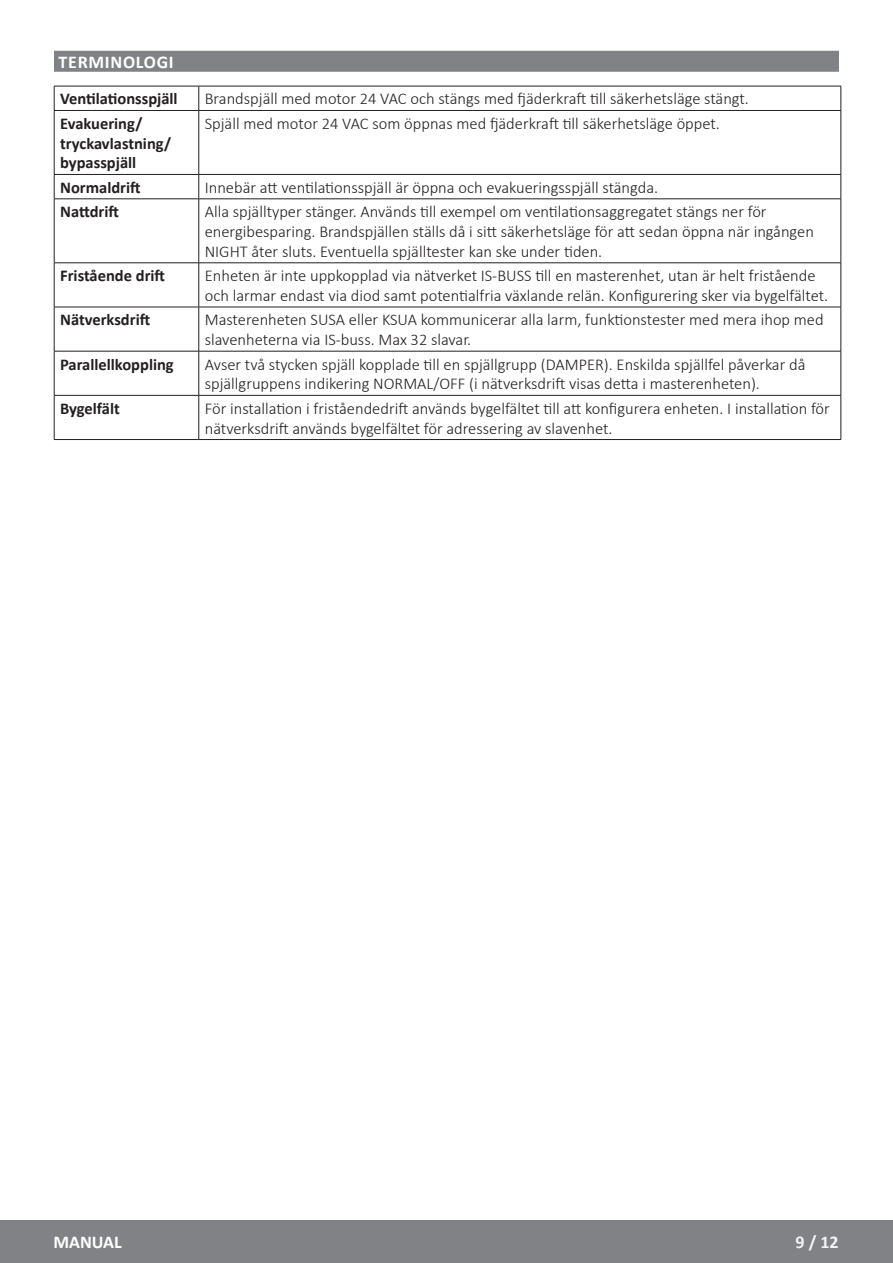
<style>
.page{position:relative;width:893px;height:1263px;background:#fff}
.page>*{position:absolute;margin:0;border:0;box-sizing:border-box;transform-origin:0 0}
.Rubrik_grå_bakgrund{font:700 18px "Calibri";letter-spacing:.04em;color:#fff}
.t1{font:700 18px "Calibri";color:#f2f3f4}
.Tabell{font:300 16.5px/19.8px "Calibri";color:#231f20}
.Tabell-2{font:700 16.5px/19.8px "Calibri";color:#231f20}
</style>
<div class="page">
<div style="left:0;top:1220px;width:893px;height:43px;background:#808285"></div>
<div style="left:54px;top:51px;width:785px;height:21px;background:#808285"></div>
<hr style="left:54px;top:86px;width:145px;height:1px;background:#231f20">
<svg style="left:54px;top:86px;width:1px;height:24px"></svg>
<hr style="left:199px;top:86px;width:642px;height:1px;background:#231f20">
<svg style="left:198px;top:86px;width:1px;height:24px"></svg>
<svg style="left:841px;top:86px;width:1px;height:24px"></svg>
<hr style="left:54px;top:110px;width:145px;height:1px;background:#231f20">
<hr style="left:54px;top:111px;width:1px;height:63px;background:#231f20">
<hr style="left:199px;top:110px;width:642px;height:1px;background:#231f20">
<hr style="left:198px;top:111px;width:1px;height:63px;background:#231f20">
<hr style="left:841px;top:111px;width:1px;height:63px;background:#231f20">
<hr style="left:54px;top:174px;width:145px;height:1px;background:#231f20">
<svg style="left:54px;top:175px;width:1px;height:24px"></svg>
<hr style="left:199px;top:174px;width:642px;height:1px;background:#231f20">
<svg style="left:198px;top:175px;width:1px;height:24px"></svg>
<svg style="left:841px;top:175px;width:1px;height:24px"></svg>
<hr style="left:54px;top:199px;width:145px;height:1px;background:#231f20">
<hr style="left:54px;top:199px;width:1px;height:64px;background:#231f20">
<hr style="left:199px;top:199px;width:642px;height:1px;background:#231f20">
<hr style="left:198px;top:199px;width:1px;height:64px;background:#231f20">
<hr style="left:841px;top:199px;width:1px;height:64px;background:#231f20">
<hr style="left:54px;top:263px;width:145px;height:1px;background:#231f20">
<hr style="left:54px;top:263px;width:1px;height:44px;background:#231f20">
<hr style="left:199px;top:263px;width:642px;height:1px;background:#231f20">
<hr style="left:198px;top:263px;width:1px;height:44px;background:#231f20">
<hr style="left:841px;top:263px;width:1px;height:44px;background:#231f20">
<hr style="left:54px;top:307px;width:145px;height:1px;background:#231f20">
<hr style="left:54px;top:307px;width:1px;height:44px;background:#231f20">
<hr style="left:199px;top:307px;width:642px;height:1px;background:#231f20">
<hr style="left:198px;top:307px;width:1px;height:44px;background:#231f20">
<hr style="left:841px;top:307px;width:1px;height:44px;background:#231f20">
<hr style="left:54px;top:351px;width:145px;height:1px;background:#231f20">
<hr style="left:54px;top:351px;width:1px;height:44px;background:#231f20">
<hr style="left:199px;top:351px;width:642px;height:1px;background:#231f20">
<hr style="left:198px;top:351px;width:1px;height:44px;background:#231f20">
<hr style="left:841px;top:351px;width:1px;height:44px;background:#231f20">
<hr style="left:54px;top:395px;width:145px;height:1px;background:#231f20">
<hr style="left:54px;top:395px;width:1px;height:44px;background:#231f20">
<hr style="left:199px;top:395px;width:642px;height:1px;background:#231f20">
<hr style="left:198px;top:395px;width:1px;height:44px;background:#231f20">
<hr style="left:841px;top:395px;width:1px;height:44px;background:#231f20">
<hr style="left:54px;top:439px;width:145px;height:1px;background:#231f20">
<hr style="left:199px;top:439px;width:642px;height:1px;background:#231f20">
<p class="Rubrik_grå_bakgrund" style="left:59px;top:49px;width:117px">TERMINOLOGI</p>
<p class="Tabell-2" style="left:60px;top:89px;width:119px">Ventilationsspjäll</p>
<p class="Tabell" style="left:205px;top:89px;width:546px">Brandspjäll med motor 24 VAC och stängs med fjäderkraft till säkerhetsläge stängt.</p>
<p class="Tabell-2" style="left:60px;top:113px;width:113px">Evakuering/ tryckavlastning/ bypasspjäll</p>
<p class="Tabell" style="left:205px;top:113px;width:517px">Spjäll med motor 24 VAC som öppnas med fjäderkraft till säkerhetsläge öppet.</p>
<p class="Tabell-2" style="left:60px;top:177px;width:82px">Normaldrift</p>
<p class="Tabell" style="left:205px;top:177px;width:455px">Innebär att ventilationsspjäll är öppna och evakueringsspjäll stängda.</p>
<p class="Tabell-2" style="left:60px;top:202px;width:60px">Nattdrift</p>
<p class="Tabell" style="left:205px;top:202px;width:611px">Alla spjälltyper stänger. Används till exempel om ventilationsaggregatet stängs ner för energibesparing. Brandspjällen ställs då i sitt säkerhetsläge för att sedan öppna när ingången<br>NIGHT åter sluts. Eventuella spjälltester kan ske under tiden.</p>
<p class="Tabell-2" style="left:60px;top:266px;width:106px">Fristående drift</p>
<p class="Tabell" style="left:205px;top:266px;width:625px">Enheten är inte uppkopplad via nätverket IS-BUSS till en masterenhet, utan är helt fristående och larmar endast via diod samt potentialfria växlande relän. Konfigurering sker via bygelfältet.</p>
<p class="Tabell-2" style="left:60px;top:310px;width:92px">Nätverksdrift</p>
<p class="Tabell" style="left:205px;top:310px;width:620px">Masterenheten SUSA eller KSUA kommunicerar alla larm, funktionstester med mera ihop med slavenheterna via IS-buss. Max 32 slavar.</p>
<p class="Tabell-2" style="left:60px;top:354px;width:115px">Parallellkoppling</p>
<p class="Tabell" style="left:205px;top:354px;width:602px">Avser två stycken spjäll kopplade till en spjällgrupp (DAMPER). Enskilda spjällfel påverkar då spjällgruppens indikering NORMAL/OFF (i nätverksdrift visas detta i masterenheten).</p>
<p class="Tabell-2" style="left:60px;top:398px;width:61px">Bygelfält</p>
<p class="Tabell" style="left:205px;top:398px;width:627px">För installation i friståendedrift används bygelfältet till att konfigurera enheten. I installation för nätverksdrift används bygelfältet för adressering av slavenhet.</p>
<p class="Rubrik_grå_bakgrund" style="left:53px;top:1230px;width:70px">MANUAL</p>
<p class="t1" style="left:795px;top:1230px;width:45px">9 / 12</p>
</div>
